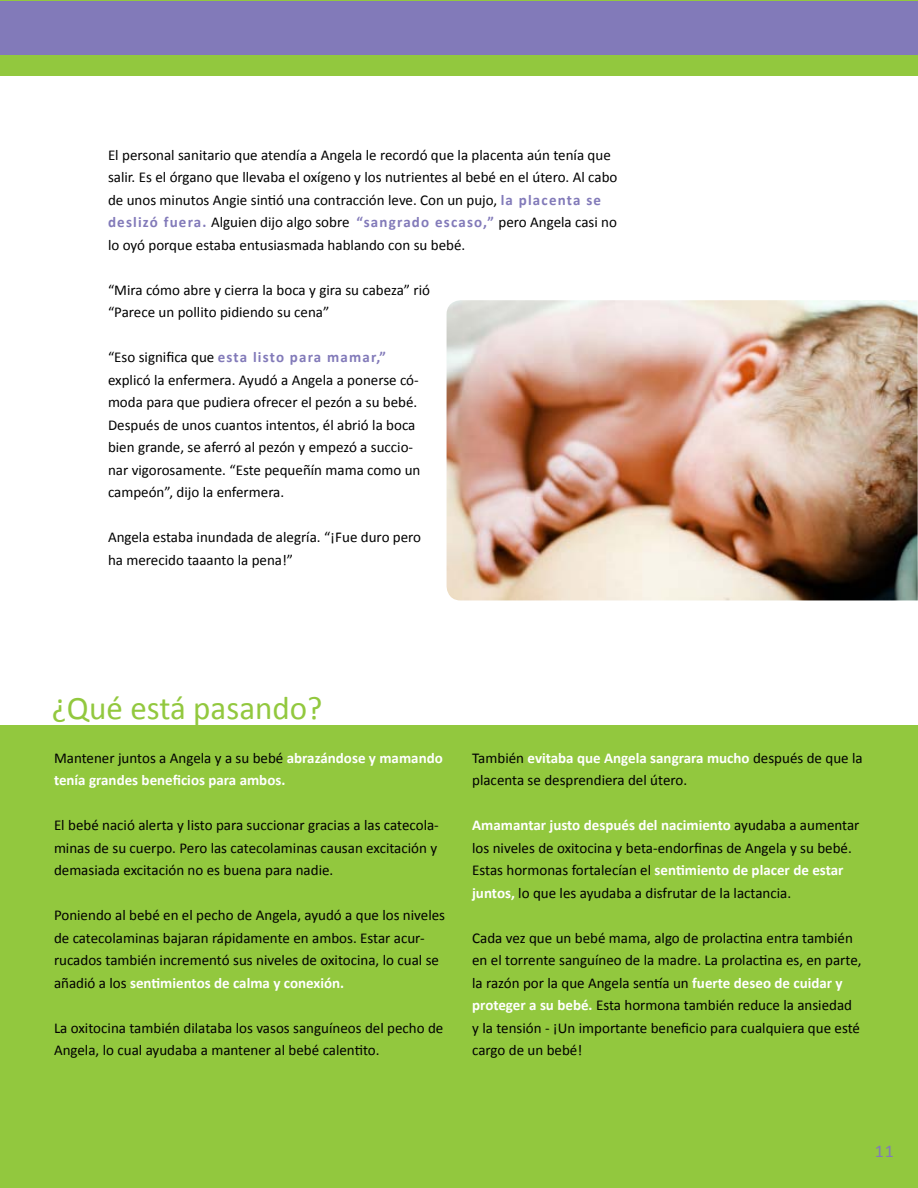
<style>
.page{position:relative;width:918px;height:1188px;background:#fff}
.page>*{position:absolute;margin:0;border:0;box-sizing:border-box;transform-origin:0 0}
.t1{font:33px "Calibri";color:#92c83e}
.t2{font:18px "Calibri";color:#827ab9}
.t3{font:15px/22.5px "Calibri";color:#000}
.t4{font:700 15px/22.5px "Calibri";color:#fff}
.s1{font-weight:700;color:#827ab9}
.s2{font-weight:400;color:#000}
.s3{font-weight:700;color:#fff}
</style>
<div class="page">
<img style="left:447px;top:300px;width:471px;height:300px">
<div style="left:0;top:726px;width:918px;height:462px;background:#92c83e"></div>
<div style="left:0;top:0;width:918px;height:76px;background:#92c83e"></div>
<div style="left:0;top:1px;width:918px;height:54px;background:#827ab9"></div>
<p class="t3" style="left:108px;top:143px;width:511px">El personal sanitario que atendía a Angela le recordó que la placenta aún tenía que salir. Es el órgano que llevaba el oxígeno y los nutrientes al bebé en el útero. Al cabo de unos minutos Angie sintió una contracción leve. Con un pujo, <span class="s1">la placenta se deslizó fuera.</span> Alguien dijo algo sobre <span class="s1">“sangrado escaso,”</span> pero Angela casi no lo oyó porque estaba entusiasmada hablando con su bebé.</p>
<p class="t3" style="left:108px;top:278px;width:324px">“Mira cómo abre y cierra la boca y gira su cabeza” rió “Parece un pollito pidiendo su cena”</p>
<p class="t3" style="left:108px;top:345px;width:314px">“Eso significa que <span class="s1">esta listo para mamar,” </span>explicó la enfermera. Ayudó a Angela a ponerse có&shy;moda para que pudiera ofrecer el pezón a su bebé.<br>Después de unos cuantos intentos, él abrió la boca bien grande, se aferró al pezón y empezó a succio&shy;nar vigorosamente. “Este pequeñín mama como un campeón”, dijo la enfermera.</p>
<p class="t3" style="left:108px;top:525px;width:315px">Angela estaba inundada de alegría. “¡Fue duro pero ha merecido taaanto la pena!”</p>
<h1 class="t1" style="left:52px;top:688px;width:272px">¿Qué está pasando?</h1>
<p class="t4" style="left:54px;top:746px;width:390px"><span class="s2">Mantener juntos a Angela y a su bebé</span> abrazándose y mamando tenía grandes beneficios para ambos.</p>
<p class="t3" style="left:54px;top:813px;width:386px;text-align:justify">El bebé nació alerta y listo para succionar gracias a las catecola&shy;minas de su cuerpo. Pero las catecolaminas causan excitación y demasiada excitación no es buena para nadie.</p>
<p class="t3" style="left:54px;top:903px;width:393px">Poniendo al bebé en el pecho de Angela, ayudó a que los niveles de catecolaminas bajaran rápidamente en ambos. Estar acur&shy;rucados también incrementó sus niveles de oxitocina, lo cual se añadió a los <span class="s3">sentimientos de calma y conexión.</span></p>
<p class="t3" style="left:54px;top:1016px;width:391px">La oxitocina también dilataba los vasos sanguíneos del pecho de<br>Angela, lo cual ayudaba a mantener al bebé calentito.</p>
<p class="t3" style="left:472px;top:746px;width:392px">También <span class="s3">evitaba que Angela sangrara mucho</span> después de que la placenta se desprendiera del útero.</p>
<p class="t3" style="left:472px;top:813px;width:389px"><span class="s3">Amamantar justo después del nacimiento</span> ayudaba a aumentar los niveles de oxitocina y beta-endorfinas de Angela y su bebé.<br>Estas hormonas fortalecían el <span class="s3">sentimiento de placer de estar juntos,</span> lo que les ayudaba a disfrutar de la lactancia.</p>
<p class="t3" style="left:472px;top:926px;width:391px">Cada vez que un bebé mama, algo de prolactina entra también en el torrente sanguíneo de la madre. La prolactina es, en parte, la razón por la que Angela sentía un <span class="s3">fuerte deseo de cuidar y proteger a su bebé.</span> Esta hormona también reduce la ansiedad y la tensión - ¡Un importante beneficio para cualquiera que esté cargo de un bebé!</p>
<p class="t2" style="left:875px;top:1139px;width:21px">11</p>
</div>
